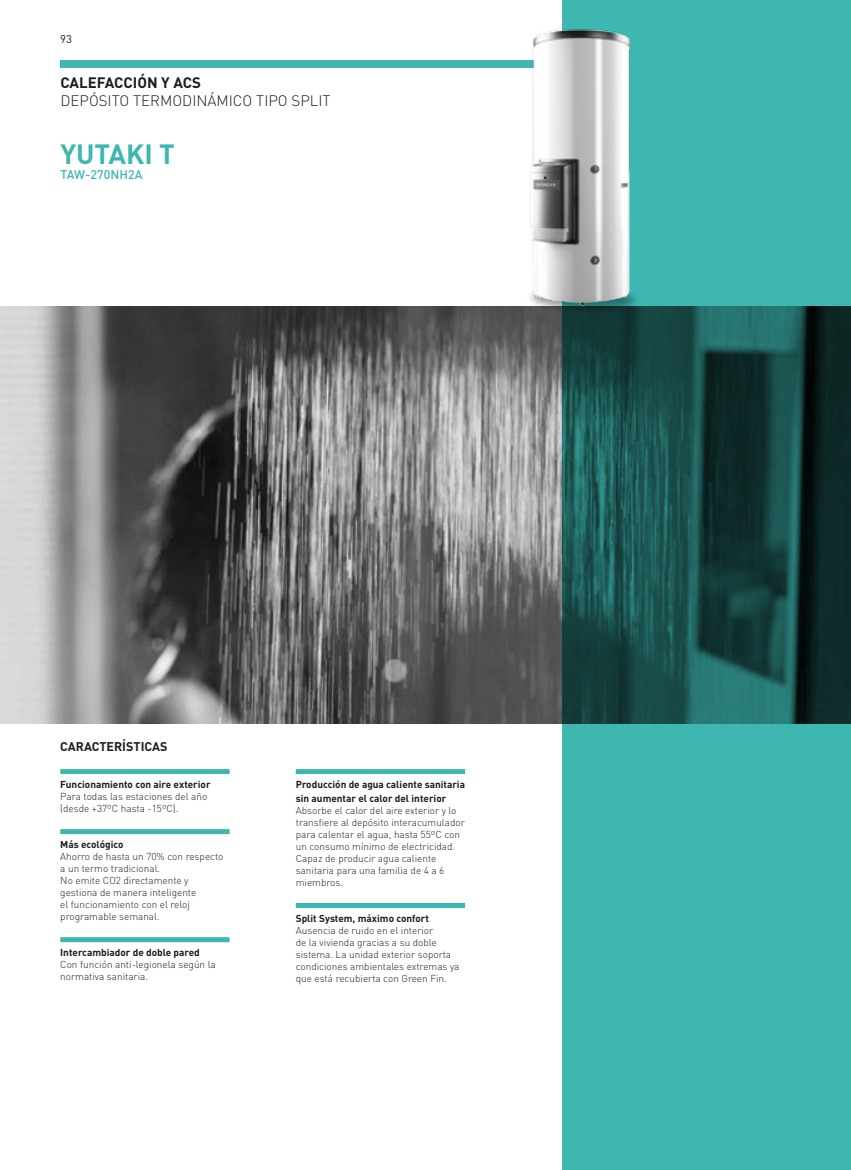
<style>
.page{position:relative;width:851px;height:1170px;background:#fff}
.page>*{position:absolute;margin:0;border:0;box-sizing:border-box;transform-origin:0 0}
.t1{font:700 27.5px "DIN";color:#3db7b0}
.t2{font:300 15px "DIN";color:#1d1d1b}
.t3{font:700 15px "DIN";color:#1d1d1b}
.t4{font:700 12.5px "DIN";color:#1d1d1b}
.t5{font:500 12.5px "DIN";color:#3db7b0}
.t6{font:11.25px "DIN";color:#1d1d1b}
.t7{font:300 10px/12px "DIN";color:#1d1d1b}
.t8{font:700 10px/13.8px "DIN";color:#1d1d1b}
</style>
<div class="page">
<img style="left:0;top:306px;width:562px;height:417px">
<div style="left:296px;top:769px;width:169px;height:5px;background:#3db7b0"></div>
<div style="left:296px;top:902px;width:169px;height:5px;background:#3db7b0"></div>
<div style="left:60px;top:769px;width:169px;height:5px;background:#3db7b0"></div>
<div style="left:60px;top:829px;width:169px;height:5px;background:#3db7b0"></div>
<div style="left:60px;top:937px;width:169px;height:5px;background:#3db7b0"></div>
<svg style="left:562px;top:0;width:288px;height:1169px;background:#2e8c87"></svg>
<div style="left:60px;top:60px;width:502px;height:8px;background:#3db7b0"></div>
<hr style="left:850px;top:1138px;width:1px;height:31px;background:#3db7b0">
<img style="left:520px;top:281px;width:126px;height:37px">
<img style="left:530px;top:28px;width:105px;height:278px">
<p class="t6" style="left:60px;top:32px;width:13px">93</p>
<h2 class="t3" style="left:60px;top:73px;width:142px">CALEFACCIÓN Y ACS</h2>
<h2 class="t2" style="left:60px;top:91px;width:271px">DEPÓSITO TERMODINÁMICO TIPO SPLIT</h2>
<h1 class="t1" style="left:60px;top:136px;width:116px">YUTAKI T</h1>
<p class="t5" style="left:60px;top:167px;width:84px">TAW-270NH2A</p>
<p class="t4" style="left:60px;top:738px;width:109px">CARACTERÍSTICAS</p>
<p class="t8" style="left:60px;top:777px;width:152px">Funcionamiento con aire exterior</p>
<p class="t7" style="left:60px;top:790px;width:148px">Para todas las estaciones del año (desde +37ºC hasta -15ºC).</p>
<p class="t8" style="left:60px;top:837px;width:65px">Más ecológico</p>
<p class="t7" style="left:60px;top:850px;width:165px">Ahorro de hasta un 70% con respecto a un termo tradicional.<br>No emite CO2 directamente y gestiona de manera inteligente<br>el funcionamiento con el reloj programable semanal.</p>
<p class="t8" style="left:60px;top:945px;width:141px">Intercambiador de doble pared</p>
<p class="t7" style="left:60px;top:958px;width:157px">Con función anti-legionela según la normativa sanitaria.</p>
<p class="t8" style="left:296px;top:777px;width:171px">Producción de agua caliente sanitaria sin aumentar el calor del interior</p>
<p class="t7" style="left:296px;top:804px;width:170px">Absorbe el calor del aire exterior y lo transfiere al depósito interacumulador para calentar el agua, hasta 55ºC con un consumo mínimo de electricidad.<br>Capaz de producir agua caliente sanitaria para una familia de 4 a 6 miembros.</p>
<p class="t8" style="left:296px;top:911px;width:135px">Split System, máximo confort</p>
<p class="t7" style="left:296px;top:924px;width:165px">Ausencia de ruido en el interior<br>de la vivienda gracias a su doble sistema. La unidad exterior soporta condiciones ambientales extremas ya que está recubierta con Green Fin.</p>
</div>
